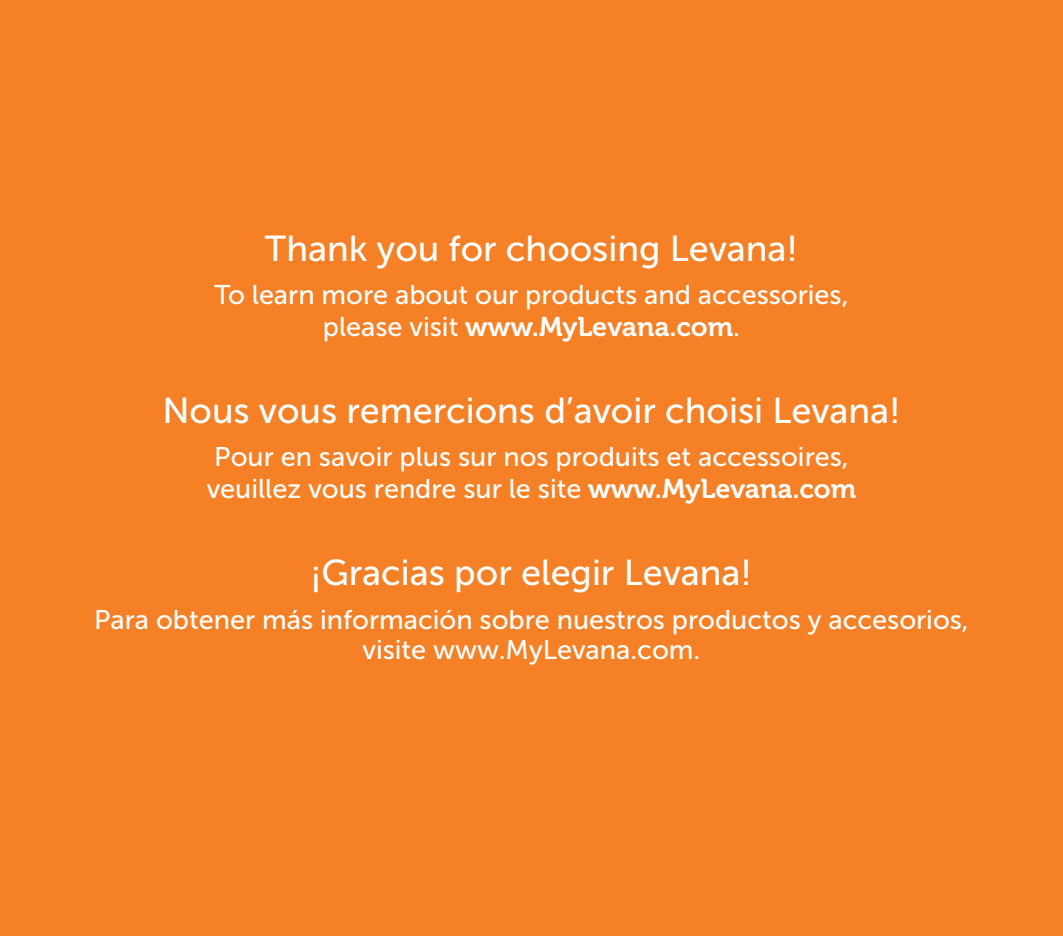
<style>
.page{position:relative;width:1063px;height:936px;background:#fff}
.page>*{position:absolute;margin:0;border:0;box-sizing:border-box;transform-origin:0 0}
.t1{font:36px "Museo Sans 500";color:#fff}
.t2{font:27px/31.5px "Museo Sans 500";color:#fff}
.t3{font:27px "Museo 700";color:#fff}
.s1{font-family:"Museo Sans 500"}
.s2{font-family:"Museo 700"}
</style>
<div class="page">
<div style="left:0;top:0;width:1063px;height:935px;background:#f58025"></div>
<h1 class="t1" style="left:265px;top:229px;width:534px">Thank you for choosing Levana!</h1>
<p class="t2" style="left:214px;top:279px;width:636px">To learn more about our products and accessories,</p>
<p class="t3" style="left:323px;top:311px;width:419px"><span class="s1">please visit</span> www.MyLevana.com<span class="s1">.</span></p>
<h1 class="t1" style="left:162px;top:391px;width:740px">Nous vous remercions d’avoir choisi Levana!</h1>
<p class="t2" style="left:207px;top:441px;width:651px">Pour en savoir plus sur nos produits et accessoires, veuillez vous rendre sur le site <span class="s2">www.MyLevana.com</span></p>
<h1 class="t1" style="left:311px;top:553px;width:442px">¡Gracias por elegir Levana!</h1>
<p class="t2" style="left:94px;top:604px;width:876px;line-height:30px;text-align:center">Para obtener más información sobre nuestros productos y accesorios, visite www.MyLevana.com.</p>
</div>
